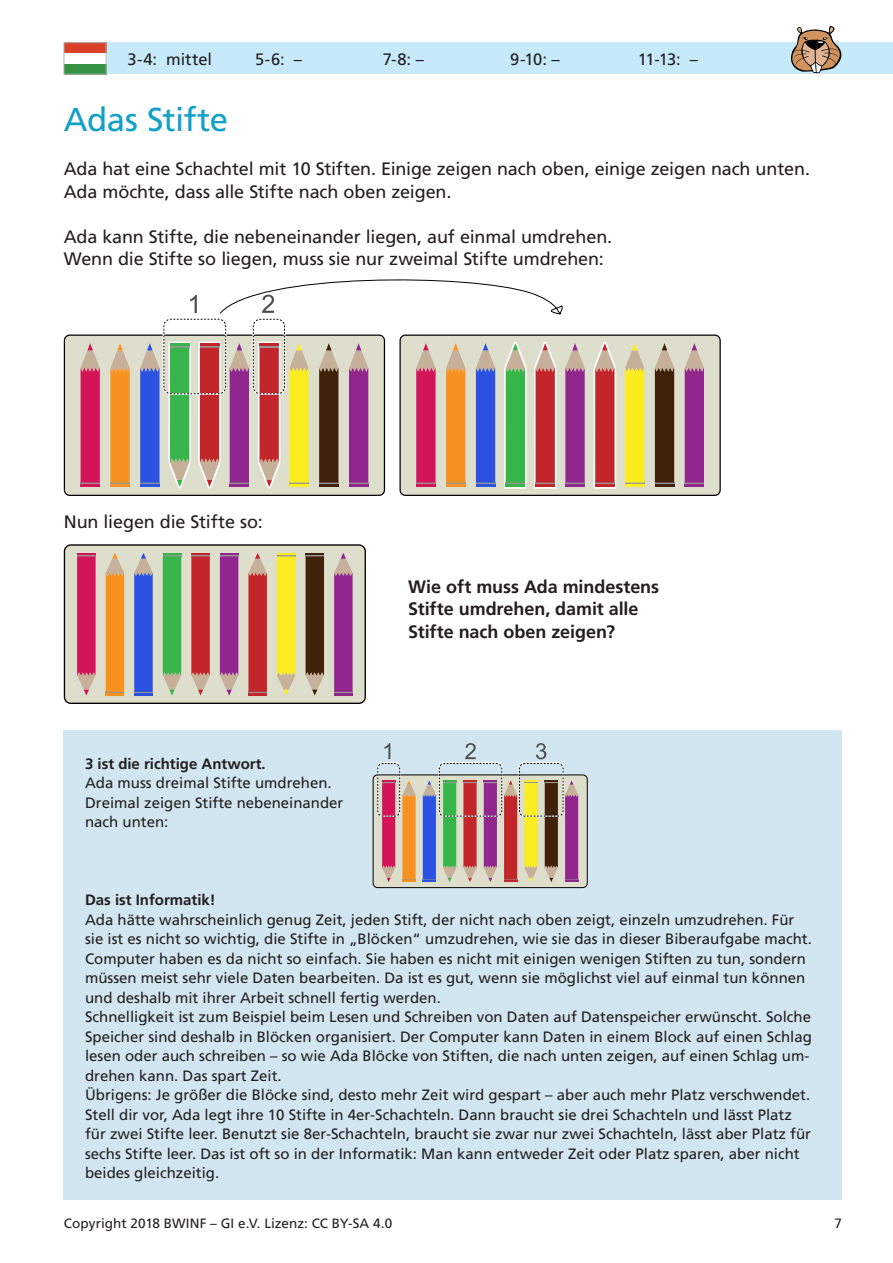
<style>
.page{position:relative;width:893px;height:1263px;background:#fff}
.page>*{position:absolute;margin:0;border:0;box-sizing:border-box;transform-origin:0 0}
.t1{font:33px "Frutiger LT Std";letter-spacing:-.015em;color:#11a0c8}
.t2{font:18px/22.5px "Frutiger LT Std";letter-spacing:-.01em;color:#231f20}
.t3{font:700 18px/22.5px "Frutiger LT Std";letter-spacing:-.005em;color:#231f20}
.t4{font:16.5px "Frutiger LT Std";letter-spacing:-.01em;color:#231f20}
.t5{font:15px/19.5px "Frutiger LT Std";color:#231f20}
.t6{font:700 15px "Frutiger LT Std";color:#231f20}
.t7{font:13.5px "Frutiger LT Std";letter-spacing:.005em;color:#231f20}
</style>
<div class="page">
<div style="left:64px;top:730px;width:778px;height:469px;background:#d1e6f1"></div>
<div style="left:373px;top:775px;width:214px;height:113px;background:#dedecc;border-radius:5px"></div>
<div style="left:373px;top:774px;width:215px;height:114px;border:1px solid #000;border-radius:5px"></div>
<svg style="left:377px;top:743px;width:39px;height:139px"></svg>
<svg style="left:423px;top:743px;width:155px;height:139px"></svg>
<div style="left:400px;top:335px;width:320px;height:160px;background:#dedecc;border-radius:5px"></div>
<div style="left:399px;top:334px;width:322px;height:162px;border:1px solid #000;border-radius:5px"></div>
<div style="left:64px;top:335px;width:320px;height:160px;background:#dedecc;border-radius:5px"></div>
<div style="left:64px;top:334px;width:321px;height:162px;border:1px solid #000;border-radius:5px"></div>
<hr style="left:81px;top:484px;width:19px;height:3px;background:#d41459">
<svg style="left:81px;top:343px;width:19px;height:141px;background:#d3376a"></svg>
<hr style="left:110px;top:484px;width:20px;height:3px;background:#f7911f">
<svg style="left:110px;top:343px;width:20px;height:141px;background:#ee9d40"></svg>
<hr style="left:655px;top:484px;width:19px;height:3px;background:#40210a">
<svg style="left:655px;top:343px;width:19px;height:141px;background:#5b402a"></svg>
<hr style="left:625px;top:484px;width:19px;height:3px;background:#fced21">
<svg style="left:625px;top:343px;width:19px;height:141px;background:#f3e53d"></svg>
<hr style="left:685px;top:484px;width:19px;height:3px;background:#91268f">
<svg style="left:685px;top:343px;width:19px;height:141px;background:#9c4495"></svg>
<svg style="left:593px;top:341px;width:24px;height:148px;background:#ce6a69"></svg>
<svg style="left:140px;top:279px;width:445px;height:213px"></svg>
<div style="left:64px;top:545px;width:301px;height:158px;background:#dedecc;border-radius:6px"></div>
<div style="left:64px;top:544px;width:302px;height:160px;border:1px solid #000;border-radius:6px"></div>
<svg style="left:306px;top:553px;width:18px;height:142px;background:#553923"></svg>
<svg style="left:277px;top:553px;width:18px;height:142px;background:#f4e636"></svg>
<svg style="left:248px;top:553px;width:19px;height:142px;background:#c44243"></svg>
<svg style="left:220px;top:553px;width:18px;height:142px;background:#9a3d93"></svg>
<svg style="left:77px;top:553px;width:19px;height:142px;background:#d33368"></svg>
<svg style="left:106px;top:553px;width:18px;height:142px;background:#f09835"></svg>
<svg style="left:163px;top:553px;width:18px;height:142px;background:#4eb759"></svg>
<svg style="left:134px;top:553px;width:19px;height:142px;background:#4866d8"></svg>
<svg style="left:334px;top:553px;width:19px;height:142px;background:#9c4295"></svg>
<svg style="left:191px;top:553px;width:19px;height:142px;background:#c44243"></svg>
<div style="left:102px;top:43px;width:791px;height:31px;background:#c6eafa"></div>
<svg style="left:790px;top:26px;width:52px;height:47px"></svg>
<div style="left:64px;top:43px;width:42px;height:31px;background:#fff"></div>
<div style="left:64px;top:64px;width:42px;height:10px;background:#359343"></div>
<div style="left:64px;top:43px;width:42px;height:10px;background:#d94027"></div>
<p class="t4" style="left:128px;top:49px;width:86px">3-4: mittel</p>
<p class="t4" style="left:255px;top:49px;width:48px">5-6: –</p>
<p class="t4" style="left:383px;top:49px;width:43px">7-8: –</p>
<p class="t4" style="left:510px;top:49px;width:51px">9-10: –</p>
<p class="t4" style="left:638px;top:49px;width:62px">11-13: –</p>
<h1 class="t1" style="left:64px;top:100px;width:166px">Adas Stifte</h1>
<p class="t2" style="left:64px;top:158px;width:748px">Ada hat eine Schachtel mit 10 Stiften. Einige zeigen nach oben, einige zeigen nach unten.<br>Ada möchte, dass alle Stifte nach oben zeigen.</p>
<p class="t2" style="left:64px;top:225px;width:550px">Ada kann Stifte, die nebeneinander liegen, auf einmal umdrehen.<br>Wenn die Stifte so liegen, muss sie nur zweimal Stifte umdrehen:</p>
<p class="t2" style="left:64px;top:511px;width:200px">Nun liegen die Stifte so:</p>
<p class="t6" style="left:85px;top:755px;width:182px">3 ist die richtige Antwort.</p>
<p class="t5" style="left:85px;top:773px;width:260px">Ada muss dreimal Stifte umdrehen.<br>Dreimal zeigen Stifte nebeneinander nach unten:</p>
<p class="t3" style="left:408px;top:575px;width:252px">Wie oft muss Ada mindestens<br>Stifte umdrehen, damit alle<br>Stifte nach oben zeigen?</p>
<p class="t6" style="left:85px;top:891px;width:132px">Das ist Informatik!</p>
<p class="t5" style="left:85px;top:910px;width:728px">Ada hätte wahrscheinlich genug Zeit, jeden Stift, der nicht nach oben zeigt, einzeln umzudrehen. Für sie ist es nicht so wichtig, die Stifte in „Blöcken“ umzudrehen, wie sie das in dieser Biberaufgabe macht.<br>Computer haben es da nicht so einfach. Sie haben es nicht mit einigen wenigen Stiften zu tun, sondern müssen meist sehr viele Daten bearbeiten. Da ist es gut, wenn sie möglichst viel auf einmal tun können und deshalb mit ihrer Arbeit schnell fertig werden.<br>Schnelligkeit ist zum Beispiel beim Lesen und Schreiben von Daten auf Datenspeicher erwünscht. Solche Speicher sind deshalb in Blöcken organisiert. Der Computer kann Daten in einem Block auf einen Schlag lesen oder auch schreiben – so wie Ada Blöcke von Stiften, die nach unten zeigen, auf einen Schlag um&shy;drehen kann. Das spart Zeit.<br>Übrigens: Je größer die Blöcke sind, desto mehr Zeit wird gespart – aber auch mehr Platz verschwendet.<br>Stell dir vor, Ada legt ihre 10 Stifte in 4er-Schachteln. Dann braucht sie drei Schachteln und lässt Platz für zwei Stifte leer. Benutzt sie 8er-Schachteln, braucht sie zwar nur zwei Schachteln, lässt aber Platz für sechs Stifte leer. Das ist oft so in der Informatik: Man kann entweder Zeit oder Platz sparen, aber nicht beides gleichzeitig.</p>
<p class="t7" style="left:64px;top:1216px;width:330px">Copyright 2018 BWINF – GI e.V. Lizenz: CC BY-SA 4.0</p>
<p class="t7" style="left:834px;top:1216px;width:9px">7</p>
</div>
